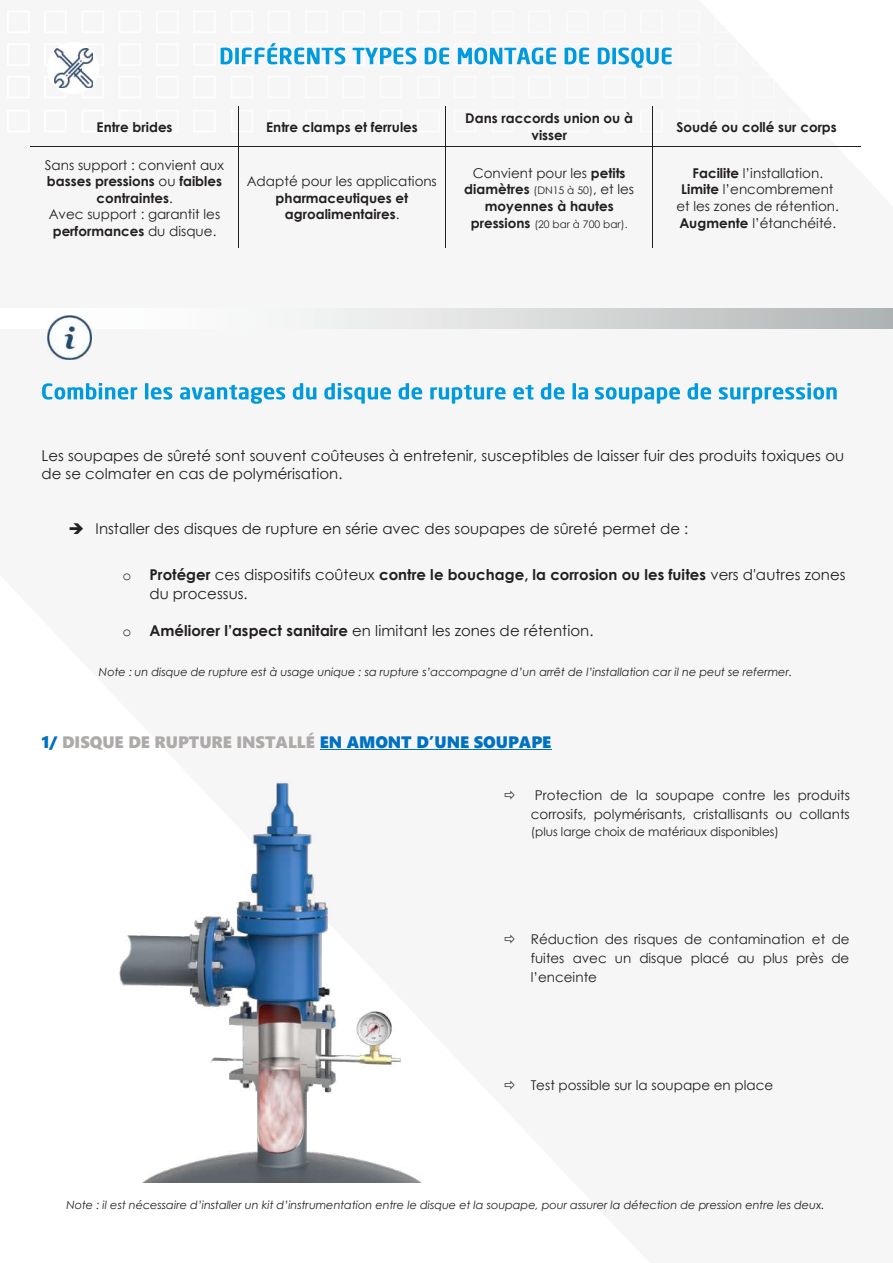
<style>
.page{position:relative;width:893px;height:1263px;background:#fff}
.page>*{position:absolute;margin:0;border:0;box-sizing:border-box;transform-origin:0 0}
.t1{font:16.5px "Segoe UI Black";color:#aeaaaa}
.t2{font:15px/18.3px "Century Gothic";color:#231f20}
.t3{font:13.5px/16.5px "Century Gothic";color:#231f20;text-align:center}
.t4{font:700 13.5px/16.5px "Century Gothic";color:#231f20;text-align:center}
.t5{font:12px "Century Gothic";color:#231f20}
.t6{font:italic 11.4px "Century Gothic";letter-spacing:-.005em;color:#231f20}
.t7{font:10.5px "Century Gothic";letter-spacing:.005em;color:#231f20}
.s1{font-weight:700}
.s2{font-weight:400}
.s3{font-weight:400;font-size:10.5px}
.s4{font-weight:700;font-size:13.5px}
.s5{font-family:"Courier New"}
.s6{color:#0070c0}
</style>
<div class="page">
<img style="left:220px;top:43px;width:452px;height:25px">
<hr style="left:238px;top:107px;width:1px;height:39px;background:#231f20">
<hr style="left:445px;top:107px;width:1px;height:39px;background:#231f20">
<hr style="left:653px;top:107px;width:1px;height:39px;background:#231f20">
<hr style="left:31px;top:146px;width:207px;height:1px;background:#231f20">
<hr style="left:239px;top:146px;width:206px;height:1px;background:#231f20">
<hr style="left:446px;top:146px;width:207px;height:1px;background:#231f20">
<hr style="left:653px;top:146px;width:207px;height:1px;background:#231f20">
<hr style="left:238px;top:147px;width:1px;height:101px;background:#231f20">
<hr style="left:445px;top:147px;width:1px;height:101px;background:#231f20">
<hr style="left:653px;top:147px;width:1px;height:101px;background:#231f20">
<img style="left:42px;top:382px;width:547px;height:22px">
<img style="left:594px;top:382px;width:243px;height:22px">
<hr style="left:320px;top:749px;width:231px;height:1px;background:#0070c0">
<div style="left:0;top:308px;width:893px;height:20px;background:linear-gradient(to right,#fff,#b6b9ba)"></div>
<img style="left:119px;top:780px;width:303px;height:402px">
<img style="left:54px;top:49px;width:38px;height:38px">
<img style="left:47px;top:316px;width:44px;height:44px">
<p class="t4" style="left:97px;top:118px;width:77px">Entre brides</p>
<p class="t4" style="left:266px;top:118px;width:153px">Entre clamps et ferrules</p>
<p class="t4" style="left:465px;top:110px;width:169px">Dans raccords union ou à visser</p>
<p class="t4" style="left:676px;top:118px;width:162px">Soudé ou collé sur corps</p>
<p class="t3" style="left:45px;top:156px;width:181px">Sans support : convient aux <span class="s1">basses pressions</span> ou <span class="s1">faibles contraintes</span>.<br>Avec support : garantit les <span class="s1">performances</span> du disque.</p>
<p class="t3" style="left:676px;top:165px;width:164px"><span class="s1">Facilite</span> l’installation.<br><span class="s1">Limite</span> l’encombrement et les zones de rétention.<br><span class="s1">Augmente</span> l’étanchéité.</p>
<p class="t4" style="left:464px;top:164px;width:171px"><span class="s2">Convient pour les</span> petits diamètres <span class="s3">(DN15 à 50)</span><span class="s2">, et les </span>moyennes à hautes</p>
<p class="t7" style="left:471px;top:216px;width:158px"><span class="s4">pressions</span> (20 bar à 700 bar).</p>
<p class="t3" style="left:247px;top:173px;width:191px">Adapté pour les applications</p>
<p class="t4" style="left:276px;top:189px;width:134px">pharmaceutiques et agroalimentaires<span class="s2">.</span></p>
<p class="t2" style="left:42px;top:446px;width:804px">Les soupapes de sûreté sont souvent coûteuses à entretenir, susceptibles de laisser fuir des produits toxiques ou de se colmater en cas de polymérisation.</p>
<p class="t2" style="left:69px;top:519px;width:621px">➔ Installer des disques de rupture en série avec des soupapes de sûreté permet de :</p>
<p class="t2" style="left:150px;top:565px;width:697px;text-indent:-27px"><span class="s5">o</span> <span class="s1">Protéger</span> ces dispositifs coûteux <span class="s1">contre le bouchage, la corrosion ou les fuites</span> vers d'autres zones du processus.</p>
<p class="t2" style="left:123px;top:621px;width:473px"><span class="s5">o</span> <span class="s1">Améliorer l’aspect sanitaire</span> en limitant les zones de rétention.</p>
<p class="t6" style="left:99px;top:664px;width:695px">Note : un disque de rupture est à usage unique : sa rupture s’accompagne d’un arrêt de l’installation car il ne peut se refermer.</p>
<p class="t1" style="left:42px;top:730px;width:511px"><span class="s6">1/</span> DISQUE DE RUPTURE INSTALLÉ <span class="s6">EN AMONT D’UNE SOUPAPE</span></p>
<p class="t3" style="left:531px;top:785px;width:321px;line-height:18.9px">Protection de la soupape contre les produits corrosifs, polymérisants, cristallisants ou collants</p>
<p class="t5" style="left:531px;top:824px;width:250px">(plus large choix de matériaux disponibles)</p>
<p class="t3" style="left:531px;top:929px;width:320px;line-height:19px;text-align:justify">Réduction des risques de contamination et de fuites avec un disque placé au plus près de l’enceinte</p>
<p class="t3" style="left:531px;top:1076px;width:244px">Test possible sur la soupape en place</p>
<p class="t6" style="left:66px;top:1197px;width:760px">Note : il est nécessaire d’installer un kit d’instrumentation entre le disque et la soupape, pour assurer la détection de pression entre les deux.</p>
</div>
